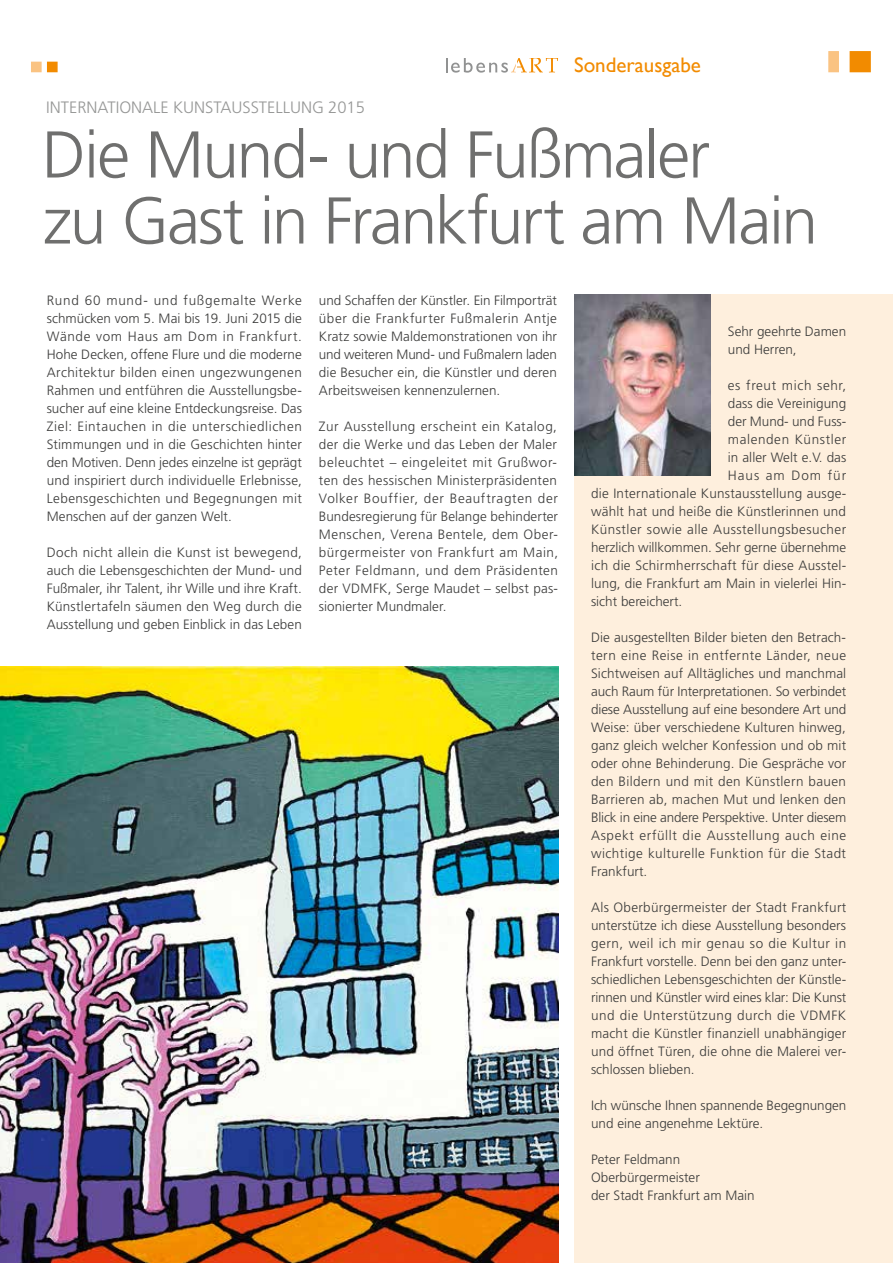
<style>
.page{position:relative;width:893px;height:1263px;background:#fff}
.page>*{position:absolute;margin:0;border:0;box-sizing:border-box;transform-origin:0 0}
.t1{font:300 66px/66px "Frutiger";letter-spacing:-.035em;color:#6f6f6e}
.t2{font:21px "Gill Sans";color:#f28b00}
.t3{font:300 16.5px "Frutiger";color:#969796}
.t4{font:300 13.5px/18px "Frutiger";letter-spacing:.005em;color:#3b3b3a;text-align:justify}
.t5{font:300 13.5px "Frutiger";letter-spacing:.025em;color:#3b3b3a}
.t6{font:300 13.5px "Frutiger";letter-spacing:.035em;color:#3b3b3a}
.t7{font:300 13.5px "Frutiger";letter-spacing:.045em;color:#3b3b3a}
.t8{font:300 13.5px "Frutiger";letter-spacing:.07em;color:#3b3b3a}
</style>
<div class="page">
<div style="left:574px;top:295px;width:319px;height:968px;background:#feefdd"></div>
<div style="left:828px;top:51px;width:11px;height:21px;background:#fac382;border:2px solid #fac382"></div>
<div style="left:850px;top:51px;width:21px;height:21px;background:#f28b00;border:2px solid #f28b00"></div>
<div style="left:31px;top:62px;width:11px;height:10px;background:#fac382;border:2px solid #fac382"></div>
<div style="left:47px;top:62px;width:11px;height:10px;background:#f28b00;border:2px solid #f28b00"></div>
<svg style="left:446px;top:58px;width:112px;height:15px"></svg>
<img style="left:574px;top:295px;width:137px;height:180px">
<img style="left:0;top:666px;width:558px;height:597px">
<h2 class="t2" style="left:574px;top:53px;width:128px">Sonderausgabe</h2>
<p class="t3" style="left:46px;top:98px;width:320px">INTERNATIONALE KUNSTAUSSTELLUNG 2015</p>
<h1 class="t1" style="left:42px;top:122px;width:777px">Die Mund- und Fußmaler<br>zu Gast in Frankfurt am Main</h1>
<p class="t4" style="left:47px;top:292px;width:257px">Rund 60 mund- und fußgemalte Werke schmücken vom 5. Mai bis 19. Juni 2015 die Wände vom Haus am Dom in Frankfurt.<br>Hohe Decken, offene Flure und die moderne Architektur bilden einen ungezwungenen Rahmen und entführen die Ausstellungsbe&shy;sucher auf eine kleine Entdeckungsreise. Das Ziel: Eintauchen in die unterschiedlichen Stimmungen und in die Geschichten hinter den Motiven. Denn jedes einzelne ist geprägt und inspiriert durch individuelle Erlebnisse, Lebensgeschichten und Begegnungen mit Menschen auf der ganzen Welt.</p>
<p class="t4" style="left:47px;top:544px;width:257px">Doch nicht allein die Kunst ist bewegend, auch die Lebensgeschichten der Mund- und Fußmaler, ihr Talent, ihr Wille und ihre Kraft.<br>Künstlertafeln säumen den Weg durch die Ausstellung und geben Einblick in das Leben</p>
<p class="t4" style="left:319px;top:292px;width:240px">und Schaffen der Künstler. Ein Filmporträt über die Frankfurter Fußmalerin Antje Kratz sowie Maldemonstrationen von ihr und weiteren Mund- und Fußmalern laden die Besucher ein, die Künstler und deren Arbeitsweisen kennenzulernen.</p>
<p class="t4" style="left:319px;top:418px;width:241px">Zur Ausstellung erscheint ein Katalog, der die Werke und das Leben der Maler beleuchtet – eingeleitet mit Grußwor&shy;ten des hessischen Ministerpräsidenten Volker Bouffier, der Beauftragten der Bundesregierung für Belange behinderter Menschen, Verena Bentele, dem Ober&shy;bürgermeister von Frankfurt am Main, Peter Feldmann, und dem Präsidenten der VDMFK, Serge Maudet – selbst pas&shy;sionierter Mundmaler.</p>
<p class="t4" style="left:728px;top:323px;width:120px">Sehr geehrte Damen und Herren,</p>
<p class="t7" style="left:728px;top:378px;width:120px">es freut mich sehr,</p>
<p class="t4" style="left:728px;top:395px;width:120px">dass die Vereinigung</p>
<p class="t4" style="left:728px;top:413px;width:120px">der Mund- und Fuss-</p>
<p class="t7" style="left:728px;top:432px;width:120px">malenden Künstler</p>
<p class="t4" style="left:728px;top:449px;width:120px">in aller Welt e.V. das</p>
<p class="t8" style="left:728px;top:468px;width:120px">Haus am Dom für</p>
<p class="t4" style="left:591px;top:485px;width:257px">die Internationale Kunstausstellung ausge-</p>
<p class="t4" style="left:591px;top:503px;width:256px">wählt hat und heiße die Künstlerinnen und</p>
<p class="t6" style="left:591px;top:522px;width:257px">Künstler sowie alle Ausstellungsbesucher</p>
<p class="t4" style="left:591px;top:539px;width:257px">herzlich willkommen. Sehr gerne übernehme</p>
<p class="t5" style="left:591px;top:558px;width:257px">ich die Schirmherrschaft für diese Ausstel-</p>
<p class="t4" style="left:591px;top:575px;width:257px">lung, die Frankfurt am Main in vielerlei Hin-</p>
<p class="t4" style="left:591px;top:593px;width:93px">sicht bereichert.</p>
<p class="t4" style="left:591px;top:629px;width:257px">Die ausgestellten Bilder bieten den Betrach&shy;tern eine Reise in entfernte Länder, neue Sichtweisen auf Alltägliches und manchmal auch Raum für Interpretationen. So verbindet diese Ausstellung auf eine besondere Art und Weise: über verschiedene Kulturen hinweg, ganz gleich welcher Konfession und ob mit oder ohne Behinderung. Die Gespräche vor den Bildern und mit den Künstlern bauen Barrieren ab, machen Mut und lenken den Blick in eine andere Perspektive. Unter diesem Aspekt erfüllt die Ausstellung auch eine wichtige kulturelle Funktion für die Stadt Frankfurt.</p>
<p class="t4" style="left:591px;top:898px;width:257px">Als Oberbürgermeister der Stadt Frankfurt unterstütze ich diese Ausstellung besonders gern, weil ich mir genau so die Kultur in Frankfurt vorstelle. Denn bei den ganz unter&shy;schiedlichen Lebensgeschichten der Künstle&shy;rinnen und Künstler wird eines klar: Die Kunst und die Unterstützung durch die VDMFK macht die Künstler finanziell unabhängiger und öffnet Türen, die ohne die Malerei ver&shy;schlossen blieben.</p>
<p class="t4" style="left:591px;top:1096px;width:257px">Ich wünsche Ihnen spannende Begegnungen und eine angenehme Lektüre.</p>
<p class="t4" style="left:591px;top:1150px;width:165px;text-align:left">Peter Feldmann<br>Oberbürgermeister<br>der Stadt Frankfurt am Main</p>
</div>
